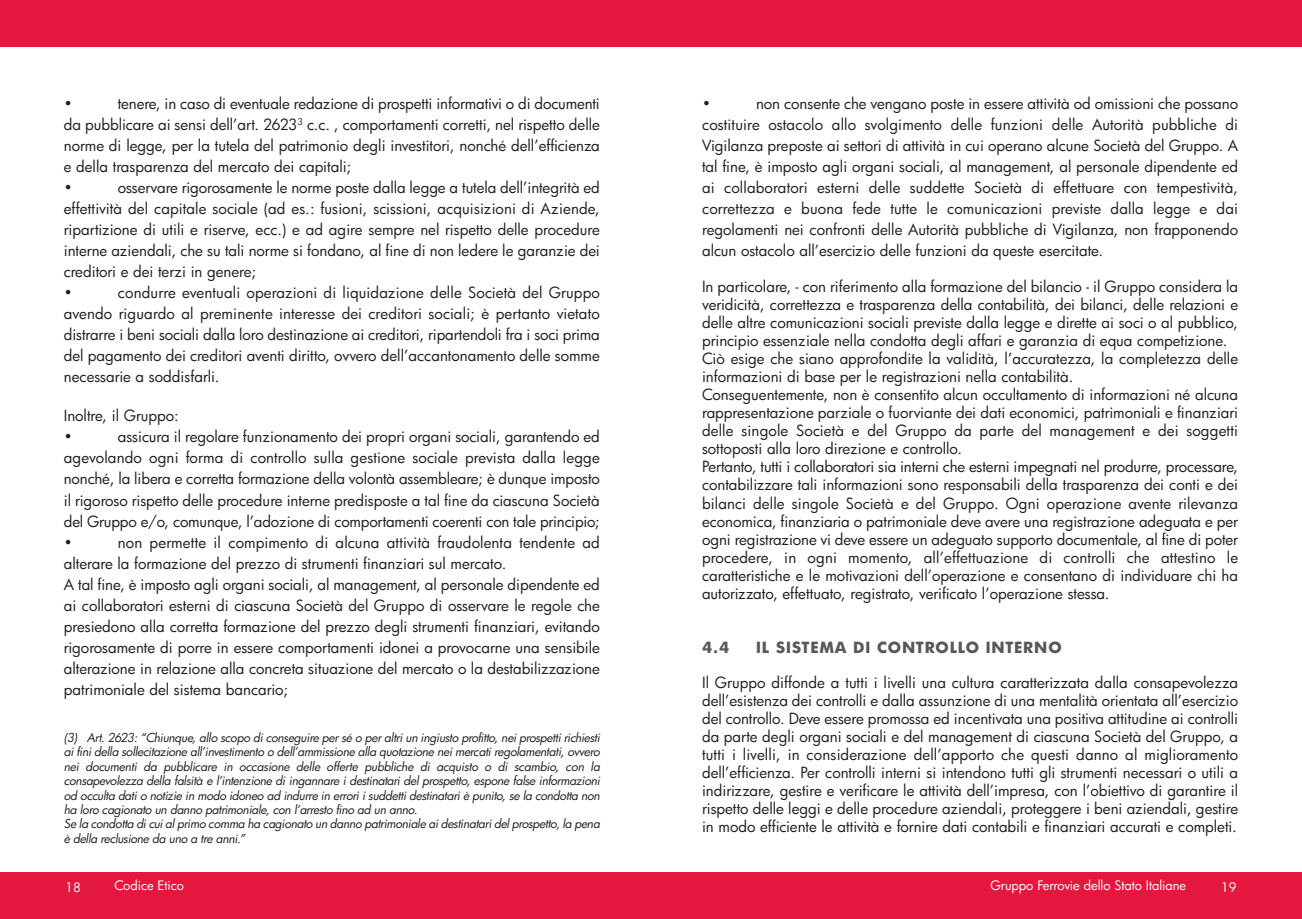
<style>
.page{position:relative;width:1302px;height:919px;background:#fff}
.page>*{position:absolute;margin:0;border:0;box-sizing:border-box;transform-origin:0 0}
.t1{font:15px/21px "Futura";letter-spacing:-.005em;color:#231f20}
.t2{font:700 15px "Futura";letter-spacing:.05em;color:#57585a}
.t3{font:12.75px "Futura";color:#fff}
.t4{font:italic 12px/14.4px "Futura";letter-spacing:-.025em;color:#231f20}
</style>
<div class="page">
<div style="left:651px;top:0;width:650px;height:47px;background:#e4183e"></div>
<div style="left:651px;top:872px;width:650px;height:46px;background:#e4183e"></div>
<div style="left:0;top:0;width:651px;height:47px;background:#e4183e"></div>
<div style="left:0;top:872px;width:651px;height:46px;background:#e4183e"></div>
<p class="t1" style="left:64px;top:94px;width:537px;text-indent:54px">tenere, in caso di eventuale redazione di prospetti informativi o di documenti da pubblicare ai sensi dell’art. 2623<sup>3</sup> c.c. , comportamenti corretti, nel rispetto delle norme di legge, per la tutela del patrimonio degli investitori, nonché dell’efficienza e della trasparenza del mercato dei capitali;<br>•</p>
<p class="t1" style="left:64px;top:94px;width:10px">•</p>
<p class="t1" style="left:64px;top:178px;width:537px;text-indent:54px">osservare rigorosamente le norme poste dalla legge a tutela dell’integrità ed effettività del capitale sociale (ad es.: fusioni, scissioni, acquisizioni di Aziende, ripartizione di utili e riserve, ecc.) e ad agire sempre nel rispetto delle procedure interne aziendali, che su tali norme si fondano, al fine di non ledere le garanzie dei creditori e dei terzi in genere;<br>•</p>
<p class="t1" style="left:64px;top:283px;width:537px;text-align:justify;text-indent:54px">condurre eventuali operazioni di liquidazione delle Società del Gruppo avendo riguardo al preminente interesse dei creditori sociali; è pertanto vietato distrarre i beni sociali dalla loro destinazione ai creditori, ripartendoli fra i soci prima del pagamento dei creditori aventi diritto, ovvero dell’accantonamento delle somme necessarie a soddisfarli.</p>
<p class="t1" style="left:64px;top:406px;width:117px">Inoltre, il Gruppo: •</p>
<p class="t1" style="left:64px;top:427px;width:537px;text-align:justify;text-indent:54px">assicura il regolare funzionamento dei propri organi sociali, garantendo ed agevolando ogni forma di controllo sulla gestione sociale prevista dalla legge nonché, la libera e corretta formazione della volontà assembleare; è dunque imposto il rigoroso rispetto delle procedure interne predisposte a tal fine da ciascuna Società del Gruppo e/o, comunque, l’adozione di comportamenti coerenti con tale principio; •</p>
<p class="t1" style="left:64px;top:532px;width:537px;text-indent:54px">non permette il compimento di alcuna attività fraudolenta tendente ad alterare la formazione del prezzo di strumenti finanziari sul mercato.<br>A tal fine, è imposto agli organi sociali, al management, al personale dipendente ed ai collaboratori esterni di ciascuna Società del Gruppo di osservare le regole che presiedono alla corretta formazione del prezzo degli strumenti finanziari, evitando rigorosamente di porre in essere comportamenti idonei a provocarne una sensibile alterazione in relazione alla concreta situazione del mercato o la destabilizzazione patrimoniale del sistema bancario;</p>
<p class="t4" style="left:64px;top:730px;width:537px">(3) Art. 2623: “Chiunque, allo scopo di conseguire per sé o per altri un ingiusto profitto, nei prospetti richiesti ai fini della sollecitazione all’investimento o dell’ammissione alla quotazione nei mercati regolamentati, ovvero nei documenti da pubblicare in occasione delle offerte pubbliche di acquisto o di scambio, con la consapevolezza della falsità e l’intenzione di ingannare i destinatari del prospetto, espone false informazioni od occulta dati o notizie in modo idoneo ad indurre in errori i suddetti destinatari è punito, se la condotta non ha loro cagionato un danno patrimoniale, con l’arresto fino ad un anno.<br>Se la condotta di cui al primo comma ha cagionato un danno patrimoniale ai destinatari del prospetto, la pena è della reclusione da uno a tre anni.”</p>
<p class="t1" style="left:702px;top:94px;width:537px;text-align:justify;text-indent:54px">non consente che vengano poste in essere attività od omissioni che possano costituire ostacolo allo svolgimento delle funzioni delle Autorità pubbliche di Vigilanza preposte ai settori di attività in cui operano alcune Società del Gruppo. A tal fine, è imposto agli organi sociali, al management, al personale dipendente ed ai collaboratori esterni delle suddette Società di effettuare con tempestività, correttezza e buona fede tutte le comunicazioni previste dalla legge e dai regolamenti nei confronti delle Autorità pubbliche di Vigilanza, non frapponendo alcun ostacolo all’esercizio delle funzioni da queste esercitate.</p>
<p class="t1" style="left:702px;top:278px;width:537px;line-height:18px">In particolare, - con riferimento alla formazione del bilancio - il Gruppo considera la veridicità, correttezza e trasparenza della contabilità, dei bilanci, delle relazioni e delle altre comunicazioni sociali previste dalla legge e dirette ai soci o al pubblico, principio essenziale nella condotta degli affari e garanzia di equa competizione.<br>Ciò esige che siano approfondite la validità, l’accuratezza, la completezza delle informazioni di base per le registrazioni nella contabilità.<br>Conseguentemente, non è consentito alcun occultamento di informazioni né alcuna rappresentazione parziale o fuorviante dei dati economici, patrimoniali e finanziari delle singole Società e del Gruppo da parte del management e dei soggetti sottoposti alla loro direzione e controllo.<br>Pertanto, tutti i collaboratori sia interni che esterni impegnati nel produrre, processare, contabilizzare tali informazioni sono responsabili della trasparenza dei conti e dei bilanci delle singole Società e del Gruppo. Ogni operazione avente rilevanza economica, finanziaria o patrimoniale deve avere una registrazione adeguata e per ogni registrazione vi deve essere un adeguato supporto documentale, al fine di poter procedere, in ogni momento, all’effettuazione di controlli che attestino le caratteristiche e le motivazioni dell’operazione e consentano di individuare chi ha autorizzato, effettuato, registrato, verificato l’operazione stessa.</p>
<p class="t2" style="left:702px;top:638px;width:29px">4.4</p>
<p class="t2" style="left:756px;top:638px;width:307px">IL SISTEMA DI CONTROLLO INTERNO</p>
<p class="t1" style="left:702px;top:673px;width:537px;line-height:18px;text-align:justify">Il Gruppo diffonde a tutti i livelli una cultura caratterizzata dalla consapevolezza dell’esistenza dei controlli e dalla assunzione di una mentalità orientata all’esercizio del controllo. Deve essere promossa ed incentivata una positiva attitudine ai controlli da parte degli organi sociali e del management di ciascuna Società del Gruppo, a tutti i livelli, in considerazione dell’apporto che questi danno al miglioramento dell’efficienza. Per controlli interni si intendono tutti gli strumenti necessari o utili a indirizzare, gestire e verificare le attività dell’impresa, con l’obiettivo di garantire il rispetto delle leggi e delle procedure aziendali, proteggere i beni aziendali, gestire in modo efficiente le attività e fornire dati contabili e finanziari accurati e completi.</p>
<p class="t1" style="left:702px;top:94px;width:10px">•</p>
<p class="t3" style="left:65px;top:879px;width:17px">18</p>
<p class="t3" style="left:114px;top:878px;width:71px">Codice Etico</p>
<p class="t3" style="left:990px;top:878px;width:197px">Gruppo Ferrovie dello Stato Italiane</p>
<p class="t3" style="left:1220px;top:879px;width:17px">19</p>
</div>
